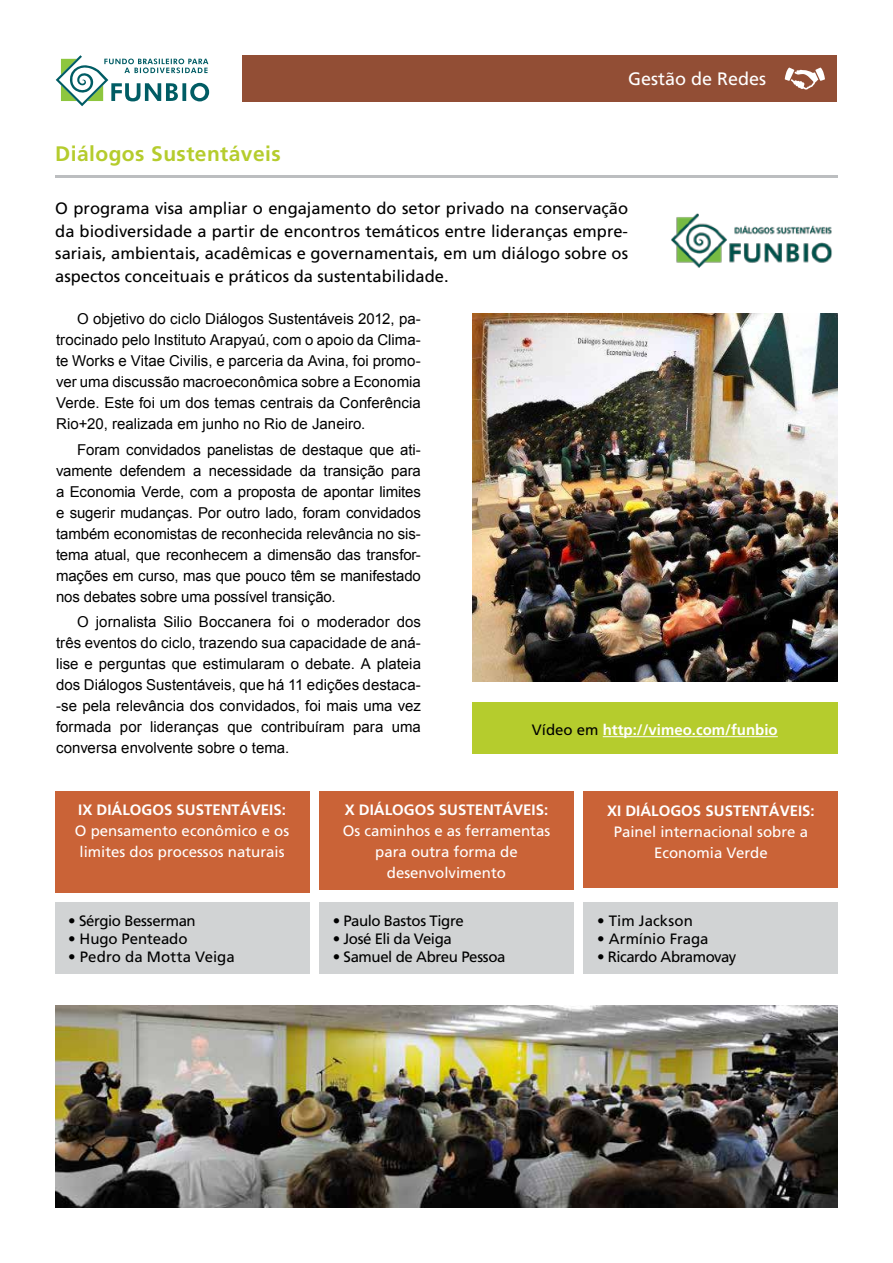
<style>
.page{position:relative;width:893px;height:1263px;background:#fff}
.page>*{position:absolute;margin:0;border:0;box-sizing:border-box;transform-origin:0 0}
.t1{font:700 21px "Frutiger";letter-spacing:.02em;color:#b5cc2d}
.t2{font:18px "Frutiger";color:#fff}
.t3{font:16.5px/22.5px "Frutiger";color:#000;text-align:justify}
.t4{font:15px/21px "Arial";color:#000;text-align:justify}
.t5{font:15px/21px "Frutiger";color:#fff;text-align:center}
.t6{font:700 15px "Frutiger";color:#fff}
.t7{font:15px "Frutiger";letter-spacing:-.02em;color:#000}
.t8{font:15px "Frutiger";color:#000}
.t9{font:15px "Frutiger";letter-spacing:.005em;color:#000}
.s1{font-weight:400;color:#000}
</style>
<div class="page">
<div style="left:242px;top:55px;width:595px;height:47px;background:#924e35"></div>
<svg style="left:56px;top:55px;width:153px;height:51px"></svg>
<svg style="left:785px;top:68px;width:40px;height:22px"></svg>
<img style="left:671px;top:213px;width:161px;height:55px">
<hr style="left:55px;top:175px;width:783px;height:2px;background:#bcbec0">
<div style="left:472px;top:702px;width:366px;height:51px;background:#b5cc2d"></div>
<hr style="left:603px;top:736px;width:175px;height:1px;background:#fff">
<img style="left:55px;top:1005px;width:783px;height:203px">
<div style="left:55px;top:903px;width:254px;height:71px;background:#d1d3d4"></div>
<div style="left:55px;top:791px;width:254px;height:101px;background:#ca6337"></div>
<div style="left:319px;top:903px;width:255px;height:71px;background:#d1d3d4"></div>
<div style="left:319px;top:791px;width:255px;height:98px;background:#ca6337"></div>
<div style="left:584px;top:903px;width:254px;height:71px;background:#d1d3d4"></div>
<div style="left:584px;top:791px;width:254px;height:97px;background:#ca6337"></div>
<img style="left:472px;top:314px;width:365px;height:368px">
<p class="t2" style="left:628px;top:69px;width:140px">Gestão de Redes</p>
<h1 class="t1" style="left:55px;top:141px;width:227px">DIÁLOGOS SUSTENTÁVEIS</h1>
<p class="t3" style="left:55px;top:197px;width:574px">O programa visa ampliar o engajamento do setor privado na conservação da biodiversidade a partir de encontros temáticos entre lideranças empre&shy;sariais, ambientais, acadêmicas e governamentais, em um diálogo sobre os aspectos conceituais e práticos da sustentabilidade.</p>
<p class="t4" style="left:56px;top:309px;width:366px;text-indent:21px">O objetivo do ciclo Diálogos Sustentáveis 2012, pa&shy;trocinado pelo Instituto Arapyaú, com o apoio da Clima&shy;te Works e Vitae Civilis, e parceria da Avina, foi promo&shy;ver uma discussão macroeconômica sobre a Economia Verde. Este foi um dos temas centrais da Conferência Rio+20, realizada em junho no Rio de Janeiro.</p>
<p class="t4" style="left:56px;top:439px;width:366px;text-indent:21px">Foram convidados panelistas de destaque que ati&shy;vamente defendem a necessidade da transição para a Economia Verde, com a proposta de apontar limites e sugerir mudanças. Por outro lado, foram convidados também economistas de reconhecida relevância no sis&shy;tema atual, que reconhecem a dimensão das transfor&shy;mações em curso, mas que pouco têm se manifestado nos debates sobre uma possível transição.</p>
<p class="t4" style="left:56px;top:611px;width:366px;text-indent:21px">O jornalista Silio Boccanera foi o moderador dos três eventos do ciclo, trazendo sua capacidade de aná&shy;lise e perguntas que estimularam o debate. A plateia dos Diálogos Sustentáveis, que há 11 edições destaca--se pela relevância dos convidados, foi mais uma vez formada por lideranças que contribuíram para uma conversa envolvente sobre o tema.</p>
<p class="t6" style="left:532px;top:721px;width:247px"><span class="s1">Vídeo em</span> HTTP://VIMEO.COM/FUNBIO</p>
<p class="t6" style="left:78px;top:801px;width:40px">IX DIÁLOGOS</p>
<p class="t6" style="left:177px;top:801px;width:18px">SUSTENTÁVEIS</p>
<p class="t6" style="left:282px;top:801px;width:6px">:</p>
<p class="t5" style="left:75px;top:820px;width:216px">O pensamento econômico e os limites dos processos naturais</p>
<p class="t7" style="left:68px;top:912px;width:129px">• Sérgio Besserman</p>
<p class="t7" style="left:68px;top:930px;width:121px">• Hugo Penteado</p>
<p class="t8" style="left:68px;top:948px;width:168px">• Pedro da Motta Veiga</p>
<p class="t6" style="left:345px;top:801px;width:36px">X DIÁLOGOS</p>
<p class="t6" style="left:439px;top:801px;width:18px">SUSTENTÁVEIS</p>
<p class="t6" style="left:544px;top:801px;width:6px">:</p>
<p class="t5" style="left:343px;top:820px;width:209px">Os caminhos e as ferramentas para outra forma de desenvolvimento</p>
<p class="t7" style="left:333px;top:912px;width:133px">• Paulo Bastos Tigre</p>
<p class="t7" style="left:333px;top:930px;width:121px">• José Eli da Veiga</p>
<p class="t7" style="left:333px;top:948px;width:174px">• Samuel de Abreu Pessoa</p>
<p class="t6" style="left:607px;top:802px;width:40px">XI DIÁLOGOS</p>
<p class="t6" style="left:705px;top:802px;width:18px">SUSTENTÁVEIS</p>
<p class="t6" style="left:810px;top:802px;width:6px">:</p>
<p class="t5" style="left:614px;top:822px;width:196px">Painel internacional sobre a<br>Economia Verde</p>
<p class="t9" style="left:597px;top:912px;width:97px">• Tim Jackson</p>
<p class="t8" style="left:597px;top:930px;width:113px">• Armínio Fraga</p>
<p class="t7" style="left:597px;top:948px;width:141px">• Ricardo Abramovay</p>
</div>
